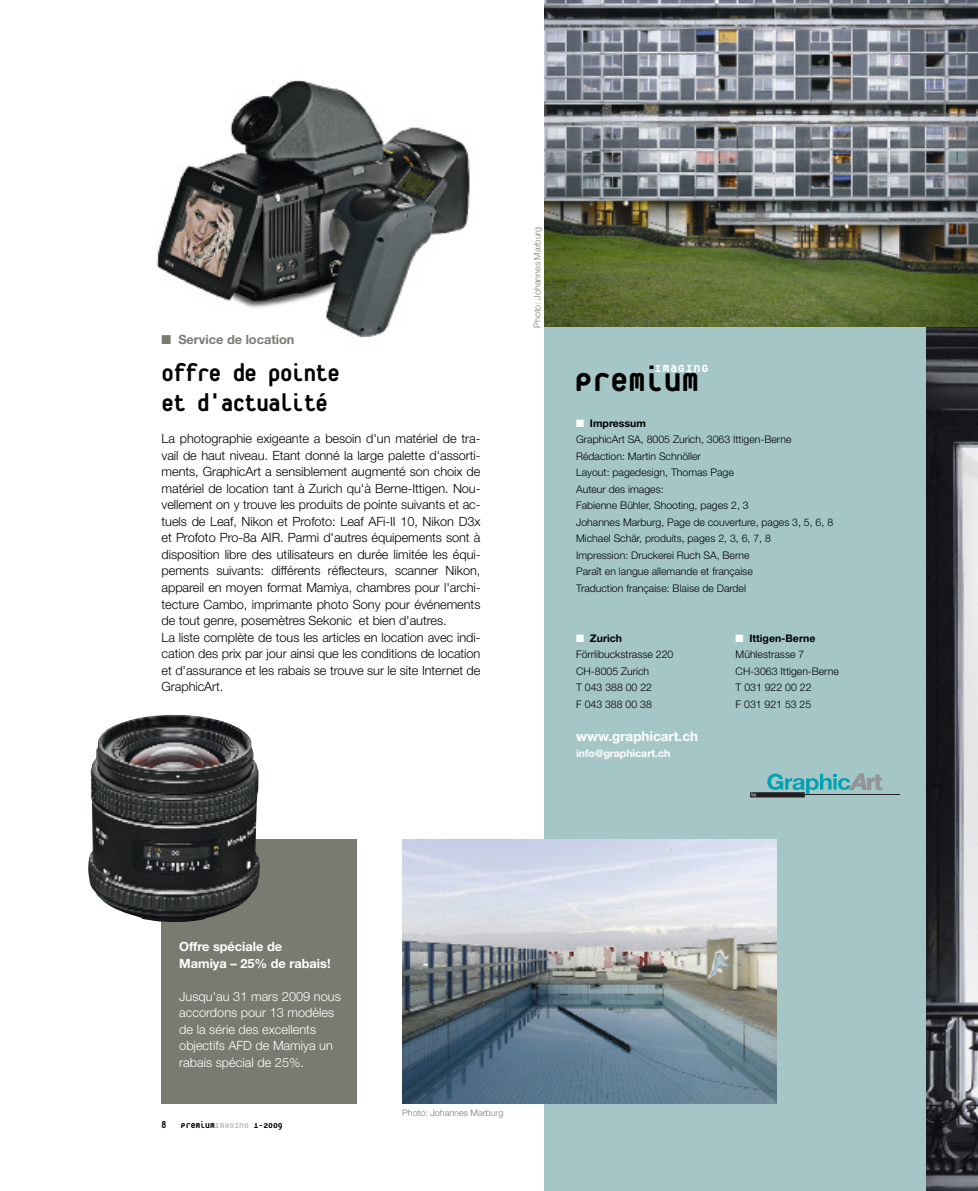
<style>
.page{position:relative;width:978px;height:1191px;background:#fff}
.page>*{position:absolute;margin:0;border:0;box-sizing:border-box;transform-origin:0 0}
.t1{font:800 38.55px "Platelet";color:#000}
.t2{font:800 27px/30px "Platelet";letter-spacing:-.025em;color:#000}
.t3{font:800 15.3px "Platelet";letter-spacing:.045em;color:#fff}
.t4{font:700 13.5px "Helvetica Neue";color:#fff}
.t5{font:300 12.75px/16.5px "Helvetica Neue";letter-spacing:-.005em;color:#000}
.t6{font:300 12.75px/16.5px "Helvetica Neue";color:#fff}
.t7{font:700 12.75px/16.5px "Helvetica Neue";color:#fff}
.t8{font:700 12.75px "Helvetica Neue";color:#787b70}
.t9{font:300 10.5px/16.5px "Helvetica Neue";color:#000}
.t10{font:800 10.5px "Platelet";color:#000}
.t11{font:700 10.5px "Helvetica Neue";color:#fff}
.t12{font:300 9px "Helvetica Neue";color:#787b70}
.t13{font:4.5px "Helvetica";color:#fff}
.s1{color:#fff}
.s2{font-weight:700}
.s3{color:#bbc4b6}
</style>
<div class="page">
<div style="left:162px;top:839px;width:195px;height:264px;background:#787b70"></div>
<img style="left:156px;top:80px;width:314px;height:258px">
<img style="left:544px;top:0;width:434px;height:327px">
<div style="left:544px;top:327px;width:434px;height:864px;background:#a5c6c7"></div>
<svg style="left:767px;top:773px;width:115px;height:20px"></svg>
<hr style="left:805px;top:794px;width:94px;height:1px;background:#231f20">
<div style="left:750px;top:792px;width:55px;height:5px;background:#231f20"></div>
<img style="left:402px;top:839px;width:374px;height:264px">
<img style="left:88px;top:714px;width:172px;height:208px">
<img style="left:927px;top:327px;width:51px;height:864px">
<p class="t8" style="left:162px;top:332px;width:134px">■ Service de location</p>
<h2 class="t2" style="left:162px;top:356px;width:180px">Offre de pointe et d'actualité</h2>
<p class="t5" style="left:162px;top:430px;width:320px">La photographie exigeante a besoin d'un matériel de tra&shy;vail de haut niveau. Etant donné la large palette d'assorti&shy;ments, GraphicArt a sensiblement augmenté son choix de matériel de location tant à Zurich qu'à Berne-Ittigen. Nou&shy;vellement on y trouve les produits de pointe suivants et ac&shy;tuels de Leaf, Nikon et Profoto: Leaf AFi-II 10, Nikon D3x et Profoto Pro-8a AIR. Parmi d'autres équipements sont à disposition libre des utilisateurs en durée limitée les équi&shy;pements suivants: différents réflecteurs, scanner Nikon, appareil en moyen format Mamiya, chambres pour l'archi&shy;tecture Cambo, imprimante photo Sony pour événements de tout genre, posemètres Sekonic et bien d'autres.<br>La liste complète de tous les articles en location avec indi&shy;cation des prix par jour ainsi que les conditions de location et d'assurance et les rabais se trouve sur le site Internet de GraphicArt.</p>
<p class="t12" style="left:532px;top:328px;width:103px;rotate:-90deg">Photo: Johannes Marburg</p>
<p class="t3" style="left:655px;top:358px;width:55px">ImaGInG</p>
<h1 class="t1" style="left:575px;top:355px;width:126px">Premium</h1>
<p class="t9" style="left:576px;top:415px;width:258px"><span class="s1">■</span> <span class="s2">Impressum<br></span>GraphicArt SA, 8005 Zurich, 3063 Ittigen-Berne Rédaction: Martin Schnöller<br>Layout: pagedesign, Thomas Page<br>Auteur des images:<br>Fabienne Bühler, Shooting, pages 2, 3<br>Johannes Marburg, Page de couverture, pages 3, 5, 6, 8<br>Michael Schär, produits, pages 2, 3, 6, 7, 8<br>Impression: Druckerei Ruch SA, Berne<br>Paraît en langue allemande et française<br>Traduction française: Blaise de Dardel</p>
<p class="t9" style="left:576px;top:629px;width:99px"><span class="s1">■</span> <span class="s2">Zurich<br></span>Förrlibuckstrasse 220<br>CH-8005 Zurich<br>T 043 388 00 22<br>F 043 388 00 38</p>
<p class="t4" style="left:576px;top:727px;width:123px">www.graphicart.ch</p>
<p class="t11" style="left:576px;top:747px;width:96px">info@graphicart.ch</p>
<p class="t9" style="left:736px;top:629px;width:105px"><span class="s1">■</span> <span class="s2">Ittigen-Berne<br></span>Mühlestrasse 7<br>CH-3063 Ittigen-Berne<br>T 031 922 00 22<br>F 031 921 53 25</p>
<p class="t13" style="left:752px;top:792px;width:6px">by</p>
<p class="t7" style="left:179px;top:938px;width:153px">Offre spéciale de<br>Mamiya – 25% de rabais!</p>
<p class="t6" style="left:179px;top:987px;width:163px">Jusqu'au 31 mars 2009 nous accordons pour 13 modèles de la série des excellents objectifs AFD de Mamiya un rabais spécial de 25%.</p>
<p class="t10" style="left:162px;top:1118px;width:6px">8</p>
<p class="t10" style="left:181px;top:1118px;width:103px">Premium<span class="s3">ImaGInG</span> 1-2009</p>
<p class="t12" style="left:402px;top:1107px;width:103px">Photo: Johannes Marburg</p>
</div>
